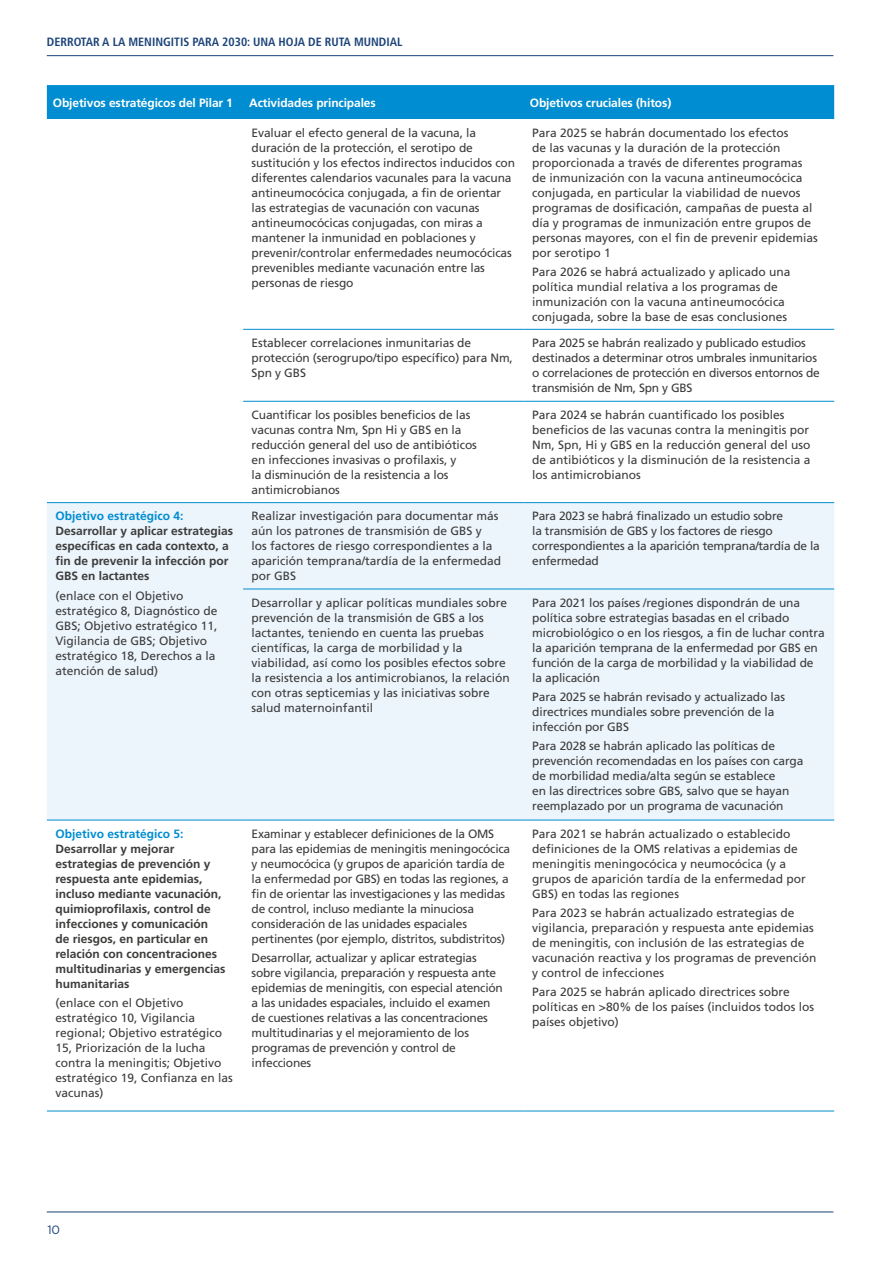
<style>
.page{position:relative;width:893px;height:1263px;background:#fff}
.page>*{position:absolute;margin:0;border:0;box-sizing:border-box;transform-origin:0 0}
.t1{font:12px/15px "Frutiger";letter-spacing:-.01em;color:#3c3c3b}
.t2{font:700 12px/15px "Frutiger";color:#3c3c3b}
.t3{font:700 12px "Frutiger";letter-spacing:-.01em;color:#fff}
.t4{font:700 condensed 12px "Frutiger";color:#1b4379}
.t5{font:700 12px "Frutiger";color:#008dd1}
.t6{font:12px "Gotham";color:#1b4379}
</style>
<div class="page">
<hr style="left:47px;top:1211px;width:786px;height:1px;background:#1b4379">
<hr style="left:47px;top:55px;width:786px;height:1px;background:#1b4379">
<div style="left:47px;top:85px;width:787px;height:34px;background:#008dd1"></div>
<div style="left:47px;top:503px;width:787px;height:317px;background:#ecf4fc"></div>
<hr style="left:243px;top:329px;width:281px;height:1px;background:#008dd1">
<hr style="left:524px;top:329px;width:310px;height:1px;background:#008dd1">
<hr style="left:243px;top:401px;width:281px;height:1px;background:#008dd1">
<hr style="left:524px;top:401px;width:310px;height:1px;background:#008dd1">
<hr style="left:243px;top:502px;width:281px;height:1px;background:#008dd1">
<hr style="left:524px;top:502px;width:310px;height:1px;background:#008dd1">
<hr style="left:243px;top:589px;width:281px;height:1px;background:#008dd1">
<hr style="left:524px;top:589px;width:310px;height:1px;background:#008dd1">
<hr style="left:243px;top:820px;width:281px;height:1px;background:#008dd1">
<hr style="left:524px;top:820px;width:310px;height:1px;background:#008dd1">
<hr style="left:243px;top:1111px;width:281px;height:1px;background:#008dd1">
<hr style="left:524px;top:1111px;width:310px;height:1px;background:#008dd1">
<hr style="left:47px;top:502px;width:196px;height:1px;background:#008dd1">
<hr style="left:47px;top:820px;width:196px;height:1px;background:#008dd1">
<hr style="left:47px;top:1111px;width:196px;height:1px;background:#008dd1">
<p class="t4" style="left:47px;top:35px;width:357px">DERROTAR A LA MENINGITIS PARA 2030: UNA HOJA DE RUTA MUNDIAL</p>
<p class="t3" style="left:53px;top:96px;width:182px">Objetivos estratégicos del Pilar 1</p>
<p class="t3" style="left:249px;top:96px;width:128px">Actividades principales</p>
<p class="t3" style="left:530px;top:96px;width:143px">Objetivos cruciales (hitos)</p>
<p class="t1" style="left:252px;top:125px;width:265px">Evaluar el efecto general de la vacuna, la duración de la protección, el serotipo de sustitución y los efectos indirectos inducidos con diferentes calendarios vacunales para la vacuna antineumocócica conjugada, a fin de orientar las estrategias de vacunación con vacunas antineumocócicas conjugadas, con miras a mantener la inmunidad en poblaciones y prevenir/controlar enfermedades neumocócicas prevenibles mediante vacunación entre las personas de riesgo</p>
<p class="t1" style="left:532px;top:125px;width:287px">Para 2025 se habrán documentado los efectos<br>de las vacunas y la duración de la protección proporcionada a través de diferentes programas de inmunización con la vacuna antineumocócica conjugada, en particular la viabilidad de nuevos programas de dosificación, campañas de puesta al día y programas de inmunización entre grupos de personas mayores, con el fin de prevenir epidemias por serotipo 1</p>
<p class="t1" style="left:532px;top:264px;width:260px">Para 2026 se habrá actualizado y aplicado una política mundial relativa a los programas de inmunización con la vacuna antineumocócica conjugada, sobre la base de esas conclusiones</p>
<p class="t5" style="left:55px;top:509px;width:130px">Objetivo estratégico 4:</p>
<p class="t2" style="left:55px;top:524px;width:179px">Desarrollar y aplicar estrategias específicas en cada contexto, a fin de prevenir la infección por<br>GBS en lactantes</p>
<p class="t1" style="left:55px;top:588px;width:164px">(enlace con el Objetivo estratégico 8, Diagnóstico de<br>GBS; Objetivo estratégico 11,<br>Vigilancia de GBS; Objetivo estratégico 18, Derechos a la atención de salud)</p>
<p class="t5" style="left:55px;top:827px;width:130px">Objetivo estratégico 5:</p>
<p class="t2" style="left:55px;top:841px;width:172px">Desarrollar y mejorar estrategias de prevención y respuesta ante epidemias, incluso mediante vacunación, quimioprofilaxis, control de infecciones y comunicación<br>de riesgos, en particular en relación con concentraciones multitudinarias y emergencias humanitarias</p>
<p class="t1" style="left:55px;top:995px;width:179px">(enlace con el Objetivo estratégico 10, Vigilancia regional; Objetivo estratégico<br>15, Priorización de la lucha contra la meningitis; Objetivo estratégico 19, Confianza en las vacunas)</p>
<p class="t1" style="left:252px;top:335px;width:263px">Establecer correlaciones inmunitarias de protección (serogrupo/tipo específico) para Nm,<br>Spn y GBS</p>
<p class="t1" style="left:532px;top:335px;width:289px">Para 2025 se habrán realizado y publicado estudios destinados a determinar otros umbrales inmunitarios o correlaciones de protección en diversos entornos de transmisión de Nm, Spn y GBS</p>
<p class="t1" style="left:252px;top:407px;width:227px">Cuantificar los posibles beneficios de las vacunas contra Nm, Spn Hi y GBS en la reducción general del uso de antibióticos en infecciones invasivas o profilaxis, y<br>la disminución de la resistencia a los antimicrobianos</p>
<p class="t1" style="left:532px;top:407px;width:280px">Para 2024 se habrán cuantificado los posibles beneficios de las vacunas contra la meningitis por Nm, Spn, Hi y GBS en la reducción general del uso de antibióticos y la disminución de la resistencia a los antimicrobianos</p>
<p class="t1" style="left:252px;top:509px;width:251px">Realizar investigación para documentar más aún los patrones de transmisión de GBS y<br>los factores de riesgo correspondientes a la aparición temprana/tardía de la enfermedad por GBS</p>
<p class="t1" style="left:532px;top:509px;width:289px">Para 2023 se habrá finalizado un estudio sobre<br>la transmisión de GBS y los factores de riesgo correspondientes a la aparición temprana/tardía de la enfermedad</p>
<p class="t1" style="left:252px;top:595px;width:260px">Desarrollar y aplicar políticas mundiales sobre prevención de la transmisión de GBS a los lactantes, teniendo en cuenta las pruebas científicas, la carga de morbilidad y la viabilidad, así como los posibles efectos sobre la resistencia a los antimicrobianos, la relación con otras septicemias y las iniciativas sobre salud maternoinfantil</p>
<p class="t1" style="left:532px;top:595px;width:294px">Para 2021 los países /regiones dispondrán de una política sobre estrategias basadas en el cribado microbiológico o en los riesgos, a fin de luchar contra la aparición temprana de la enfermedad por GBS en función de la carga de morbilidad y la viabilidad de la aplicación</p>
<p class="t1" style="left:532px;top:689px;width:254px">Para 2025 se habrán revisado y actualizado las directrices mundiales sobre prevención de la infección por GBS</p>
<p class="t1" style="left:532px;top:738px;width:273px">Para 2028 se habrán aplicado las políticas de prevención recomendadas en los países con carga de morbilidad media/alta según se establece<br>en las directrices sobre GBS, salvo que se hayan reemplazado por un programa de vacunación</p>
<p class="t1" style="left:252px;top:826px;width:260px">Examinar y establecer definiciones de la OMS para las epidemias de meningitis meningocócica y neumocócica (y grupos de aparición tardía de la enfermedad por GBS) en todas las regiones, a fin de orientar las investigaciones y las medidas de control, incluso mediante la minuciosa consideración de las unidades espaciales pertinentes (por ejemplo, distritos, subdistritos)</p>
<p class="t1" style="left:252px;top:950px;width:253px">Desarrollar, actualizar y aplicar estrategias sobre vigilancia, preparación y respuesta ante epidemias de meningitis, con especial atención a las unidades espaciales, incluido el examen de cuestiones relativas a las concentraciones multitudinarias y el mejoramiento de los programas de prevención y control de infecciones</p>
<p class="t1" style="left:532px;top:826px;width:275px">Para 2021 se habrán actualizado o establecido definiciones de la OMS relativas a epidemias de meningitis meningocócica y neumocócica (y a grupos de aparición tardía de la enfermedad por GBS) en todas las regiones</p>
<p class="t1" style="left:532px;top:905px;width:286px">Para 2023 se habrán actualizado estrategias de vigilancia, preparación y respuesta ante epidemias de meningitis, con inclusión de las estrategias de vacunación reactiva y los programas de prevención y control de infecciones</p>
<p class="t1" style="left:532px;top:984px;width:283px">Para 2025 se habrán aplicado directrices sobre políticas en &gt;80% de los países (incluidos todos los países objetivo)</p>
<p class="t6" style="left:47px;top:1223px;width:14px">10</p>
</div>
